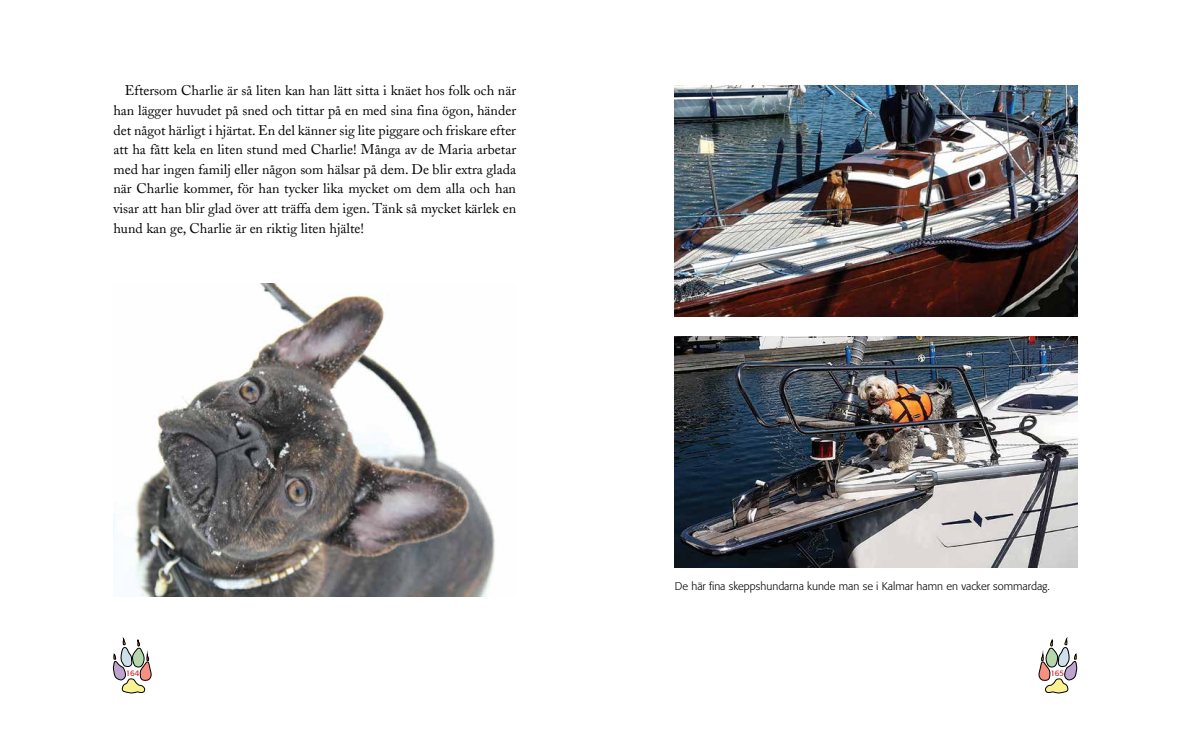
<style>
.page{position:relative;width:1191px;height:738px;background:#fff}
.page>*{position:absolute;margin:0;border:0;box-sizing:border-box;transform-origin:0 0}
.t1{font:14px/19.6px "Adobe Caslon";color:#000;text-align:justify}
.t2{font:300 11px "Formata";color:#000}
.t3{font:8px "Formata";letter-spacing:-.02em;color:#d2232a}
</style>
<div class="page">
<svg style="left:1038px;top:638px;width:39px;height:54px"></svg>
<svg style="left:113px;top:638px;width:38px;height:54px"></svg>
<img style="left:113px;top:283px;width:382px;height:312px">
<img style="left:675px;top:336px;width:402px;height:231px">
<img style="left:675px;top:85px;width:402px;height:231px">
<p class="t1" style="left:113px;top:81px;width:404px;text-indent:11px">Eftersom Charlie är så liten kan han lätt sitta i knäet hos folk och när han lägger huvudet på sned och tittar på en med sina fina ögon, händer det något härligt i hjärtat. En del känner sig lite piggare och friskare efter att ha fått kela en liten stund med Charlie! Många av de Maria arbetar med har ingen familj eller någon som hälsar på dem. De blir extra glada när Charlie kommer, för han tycker lika mycket om dem alla och han visar att han blir glad över att träffa dem igen. Tänk så mycket kärlek en hund kan ge, Charlie är en riktig liten hjälte!</p>
<p class="t2" style="left:675px;top:579px;width:376px">De här fina skeppshundarna kunde man se i Kalmar hamn en vacker sommardag.</p>
<p class="t3" style="left:126px;top:667px;width:15px">164</p>
<p class="t3" style="left:1050px;top:667px;width:15px">165</p>
</div>
